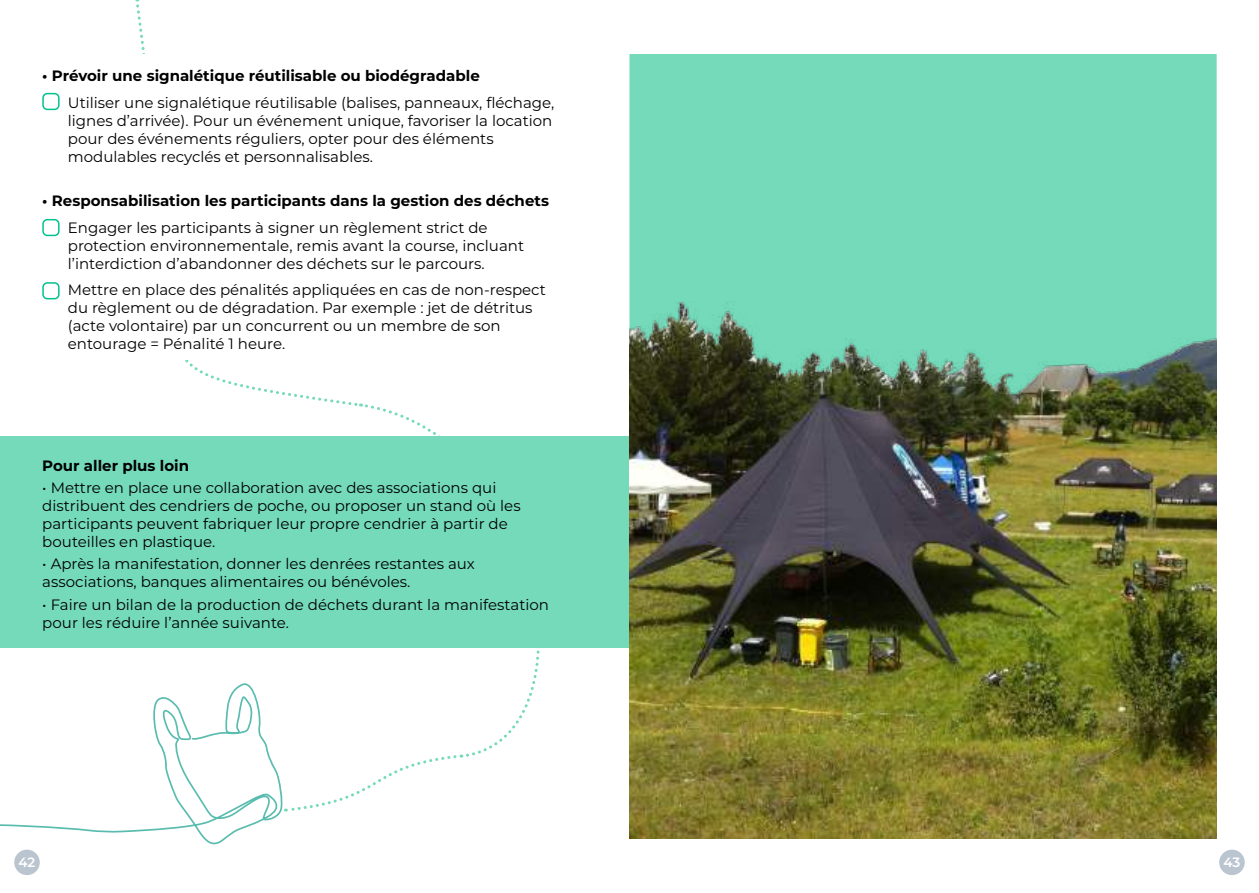
<style>
.page{position:relative;width:1259px;height:893px;background:#fff}
.page>*{position:absolute;margin:0;border:0;box-sizing:border-box;transform-origin:0 0}
.t1{font:15px/18px "Montserrat";color:#000}
.t2{font:700 15px "Montserrat";color:#000}
.t3{font:600 13.5px "Montserrat";color:#fff}
</style>
<div class="page">
<div style="left:1219px;top:850px;width:25px;height:25px;background:#bac5d0;border-radius:50%"></div>
<div style="left:14px;top:850px;width:26px;height:25px;background:#bac5d0;border-radius:50%"></div>
<div style="left:0;top:437px;width:631px;height:211px;background:#74daba"></div>
<svg style="left:363px;top:404px;width:231px;height:354px"></svg>
<svg style="left:285px;top:753px;width:177px;height:59px"></svg>
<div style="left:42px;top:93px;width:18px;height:17px;border:2px solid #00c28e;border-radius:4px"></div>
<div style="left:42px;top:219px;width:18px;height:17px;border:2px solid #00c28e;border-radius:4px"></div>
<div style="left:42px;top:282px;width:18px;height:17px;border:2px solid #00c28e;border-radius:4px"></div>
<div style="left:629px;top:54px;width:587px;height:471px;background:#74daba"></div>
<img style="left:629px;top:302px;width:587px;height:537px">
<svg style="left:0;top:683px;width:282px;height:162px"></svg>
<p class="t2" style="left:42px;top:65px;width:439px">• Prévoir une signalétique réutilisable ou biodégradable</p>
<p class="t1" style="left:68px;top:93px;width:488px">Utiliser une signalétique réutilisable (balises, panneaux, fléchage, lignes d’arrivée). Pour un événement unique, favoriser la location pour des événements réguliers, opter pour des éléments modulables recyclés et personnalisables.</p>
<p class="t2" style="left:42px;top:190px;width:508px">• Responsabilisation les participants dans la gestion des déchets</p>
<p class="t1" style="left:68px;top:218px;width:458px">Engager les participants à signer un règlement strict de protection environnementale, remis avant la course, incluant l’interdiction d’abandonner des déchets sur le parcours.</p>
<p class="t1" style="left:68px;top:280px;width:479px">Mettre en place des pénalités appliquées en cas de non-respect du règlement ou de dégradation. Par exemple : jet de détritus (acte volontaire) par un concurrent ou un membre de son entourage = Pénalité 1 heure.</p>
<p class="t2" style="left:42px;top:455px;width:148px">Pour aller plus loin</p>
<p class="t1" style="left:42px;top:478px;width:480px">• Mettre en place une collaboration avec des associations qui distribuent des cendriers de poche, ou proposer un stand où les participants peuvent fabriquer leur propre cendrier à partir de bouteilles en plastique.</p>
<p class="t1" style="left:42px;top:555px;width:434px">• Après la manifestation, donner les denrées restantes aux associations, banques alimentaires ou bénévoles.</p>
<p class="t1" style="left:42px;top:595px;width:508px">• Faire un bilan de la production de déchets durant la manifestation pour les réduire l’année suivante.</p>
<p class="t3" style="left:19px;top:852px;width:18px">42</p>
<p class="t3" style="left:1223px;top:852px;width:18px">43</p>
</div>
